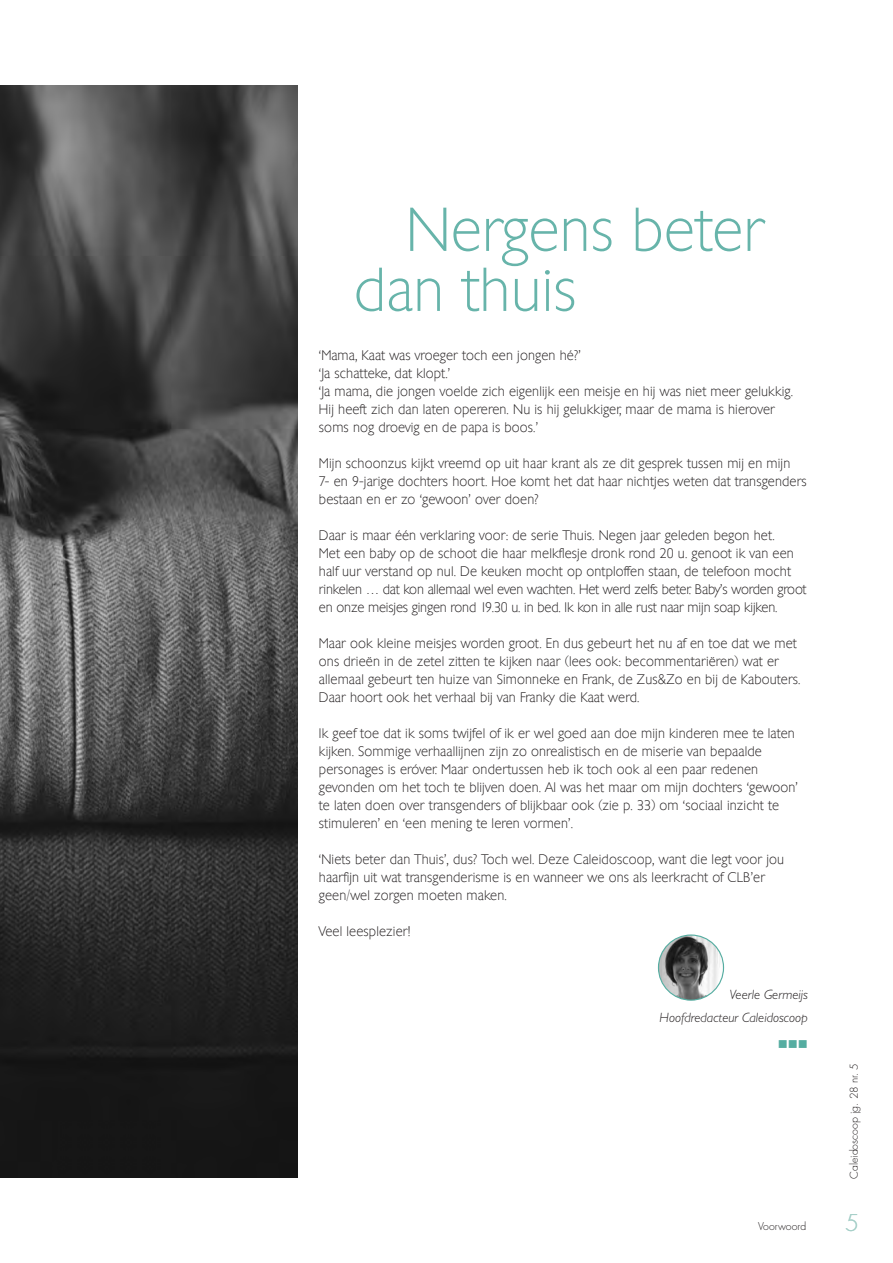
<style>
.page{position:relative;width:893px;height:1263px;background:#fff}
.page>*{position:absolute;margin:0;border:0;box-sizing:border-box;transform-origin:0 0}
.t1{font:60px/60px "Chantilly Serial Xlight";color:#67b4aa}
.t2{font:300 22.5px "Futura Std";color:#a7d0c9}
.t3{font:13.5px/18px "Chantilly Serial Xlight";letter-spacing:.01em;color:#231f20}
.t4{font:italic 300 13.5px/22.5px "Gill Sans Std";color:#231f20;text-align:right}
.t5{font:13.5px "Wingdings";color:#55ada1}
.t6{font:300 10.5px "Futura Std";color:#231f20}
</style>
<div class="page">
<hr style="left:0;top:0;width:1px;height:1263px;background:#d9ebe7">
<img style="left:0;top:85px;width:298px;height:1093px">
<img style="left:658px;top:935px;width:65px;height:65px;border-radius:33px">
<div style="left:658px;top:934px;width:66px;height:67px;border:1px solid #55ada1;border-radius:50%"></div>
<h1 class="t1" style="left:354px;top:196px;width:412px;text-indent:52px">Nergens beter dan thuis</h1>
<p class="t3" style="left:319px;top:345px;width:476px">‘Mama, Kaat was vroeger toch een jongen hé?’<br>‘Ja schatteke, dat klopt.’<br>‘Ja mama, die jongen voelde zich eigenlijk een meisje en hij was niet meer gelukkig.<br>Hij heeft zich dan laten opereren. Nu is hij gelukkiger, maar de mama is hierover soms nog droevig en de papa is boos.’</p>
<p class="t3" style="left:319px;top:453px;width:489px">Mijn schoonzus kijkt vreemd op uit haar krant als ze dit gesprek tussen mij en mijn<br>7- en 9-jarige dochters hoort. Hoe komt het dat haar nichtjes weten dat transgenders bestaan en er zo ‘gewoon’ over doen?</p>
<p class="t3" style="left:319px;top:525px;width:489px">Daar is maar één verklaring voor: de serie Thuis. Negen jaar geleden begon het.<br>Met een baby op de schoot die haar melkflesje dronk rond 20 u. genoot ik van een half uur verstand op nul. De keuken mocht op ontploffen staan, de telefoon mocht rinkelen … dat kon allemaal wel even wachten. Het werd zelfs beter. Baby’s worden groot en onze meisjes gingen rond 19.30 u. in bed. Ik kon in alle rust naar mijn soap kijken.</p>
<p class="t3" style="left:319px;top:633px;width:483px">Maar ook kleine meisjes worden groot. En dus gebeurt het nu af en toe dat we met ons drieën in de zetel zitten te kijken naar (lees ook: becommentariëren) wat er allemaal gebeurt ten huize van Simonneke en Frank, de Zus&amp;Zo en bij de Kabouters.<br>Daar hoort ook het verhaal bij van Franky die Kaat werd.</p>
<p class="t3" style="left:319px;top:723px;width:480px">Ik geef toe dat ik soms twijfel of ik er wel goed aan doe mijn kinderen mee te laten kijken. Sommige verhaallijnen zijn zo onrealistisch en de miserie van bepaalde personages is eróver. Maar ondertussen heb ik toch ook al een paar redenen gevonden om het toch te blijven doen. Al was het maar om mijn dochters ‘gewoon’ te laten doen over transgenders of blijkbaar ook (zie p. 33) om ‘sociaal inzicht te stimuleren’ en ‘een mening te leren vormen’.</p>
<p class="t3" style="left:319px;top:849px;width:467px">‘Niets beter dan Thuis’, dus? Toch wel. Deze Caleidoscoop, want die legt voor jou haarfijn uit wat transgenderisme is en wanneer we ons als leerkracht of CLB’er geen/wel zorgen moeten maken.</p>
<p class="t3" style="left:319px;top:921px;width:93px">Veel leesplezier!</p>
<p class="t4" style="left:660px;top:983px;width:150px">Veerle Germeijs<br>Hoofdredacteur Caleidoscoop</p>
<p class="t5" style="left:778px;top:1036px;width:32px">■■■</p>
<p class="t6" style="left:847px;top:1179px;width:117px;rotate:-90deg">Caleidoscoop jg. 28 nr. 5</p>
<p class="t6" style="left:758px;top:1219px;width:49px">Voorwoord</p>
<h2 class="t2" style="left:845px;top:1209px;width:15px">5</h2>
</div>
